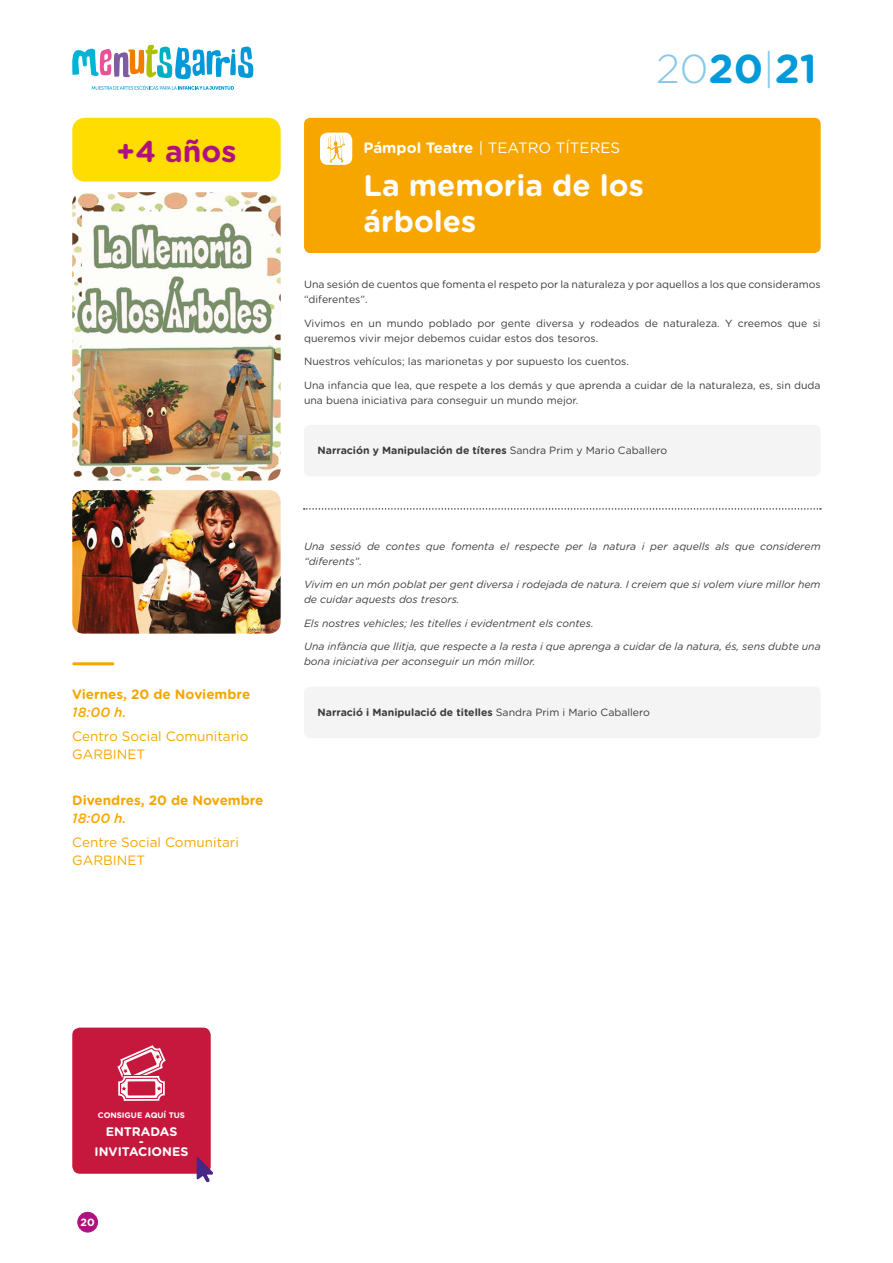
<style>
.page{position:relative;width:893px;height:1263px;background:#fff}
.page>*{position:absolute;margin:0;border:0;box-sizing:border-box;transform-origin:0 0}
.t1{font:700 40.35px "Gotham Rounded";color:#009ad8}
.t2{font:700 30px/36px "Gotham Rounded";color:#fff}
.t3{font:700 30px "Gotham Rounded";color:#af1280}
.t4{font:15px "Gotham Rounded";color:#fff}
.t5{font:13.5px/18px "Gotham Rounded";color:#f7a600}
.t6{font:700 13.5px "Gotham Rounded";color:#f7a600}
.t7{font:italic 500 13.5px "Gotham Rounded";color:#f7a600}
.t8{font:700 12.45px/9.9px "Gotham Rounded";color:#fff;text-align:center}
.t9{font:10.5px/15px "Gotham Rounded";color:#3c3c3b}
.t10{font:italic 10.5px/15px "Gotham Rounded";color:#3c3c3b}
.t11{font:700 10.5px "Gotham Rounded";color:#3c3c3b}
.t12{font:700 10.5px "Gotham Rounded";color:#fff}
.t13{font:700 7.95px "Gotham Rounded";color:#fff}
.s1{font-weight:300;color:#86c9e9}
.s2{font-weight:700}
.s3{font-weight:400}
</style>
<div class="page">
<div style="left:78px;top:1212px;width:20px;height:20px;background:#af1280;border-radius:50%"></div>
<div style="left:77px;top:1212px;width:21px;height:20px;border:1px solid #af1280;border-radius:50%"></div>
<svg style="left:72px;top:44px;width:182px;height:46px"></svg>
<hr style="left:74px;top:662px;width:39px;height:3px;background:#f7a600">
<img style="left:72px;top:192px;width:209px;height:288px">
<img style="left:72px;top:490px;width:209px;height:144px">
<div style="left:72px;top:118px;width:209px;height:64px;background:#fd0;border-radius:13px"></div>
<div style="left:304px;top:118px;width:517px;height:135px;background:#f7a600;border-radius:6px"></div>
<div style="left:320px;top:133px;width:32px;height:32px;background:#fff;border-radius:8px"></div>
<div style="left:304px;top:425px;width:517px;height:51px;background:#f4f4f4;border-radius:6px"></div>
<div style="left:304px;top:686px;width:517px;height:52px;background:#f4f4f4;border-radius:6px"></div>
<svg style="left:327px;top:135px;width:18px;height:28px"></svg>
<div style="left:72px;top:1027px;width:139px;height:147px;background:#c6183d;border-radius:8px"></div>
<svg style="left:117px;top:1045px;width:49px;height:56px"></svg>
<svg style="left:197px;top:1157px;width:16px;height:25px"></svg>
<svg style="left:304px;top:508px;width:517px;height:2px"></svg>
<h2 class="t3" style="left:116px;top:129px;width:122px">+4 años</h2>
<p class="t6" style="left:72px;top:684px;width:179px">Viernes, 20 de Noviembre</p>
<p class="t7" style="left:72px;top:702px;width:56px">18:00 h.</p>
<p class="t5" style="left:72px;top:727px;width:178px">Centro Social Comunitario<br>GARBINET</p>
<p class="t6" style="left:72px;top:790px;width:193px">Divendres, 20 de Novembre</p>
<p class="t7" style="left:72px;top:808px;width:56px">18:00 h.</p>
<p class="t5" style="left:72px;top:833px;width:168px">Centre Social Comunitari<br>GARBINET</p>
<h1 class="t1" style="left:656px;top:40px;width:162px"><span class="s1">20</span>20<span class="s1">|</span>21</h1>
<h3 class="t4" style="left:364px;top:137px;width:258px"><span class="s2">Pámpol Teatre</span> | TEATRO TÍTERES</h3>
<h2 class="t2" style="left:364px;top:166px;width:282px">La memoria de los árboles</h2>
<p class="t9" style="left:304px;top:276px;width:518px">Una sesión de cuentos que fomenta el respeto por la naturaleza y por aquellos a los que consideramos “diferentes”.</p>
<p class="t9" style="left:304px;top:315px;width:518px">Vivimos en un mundo poblado por gente diversa y rodeados de naturaleza. Y creemos que si queremos vivir mejor debemos cuidar estos dos tesoros.</p>
<p class="t9" style="left:304px;top:353px;width:327px">Nuestros vehículos; las marionetas y por supuesto los cuentos.</p>
<p class="t9" style="left:304px;top:377px;width:518px">Una infancia que lea, que respete a los demás y que aprenda a cuidar de la naturaleza, es, sin duda una buena iniciativa para conseguir un mundo mejor.</p>
<p class="t11" style="left:318px;top:443px;width:351px">Narración y Manipulación de títeres <span class="s3">Sandra Prim y Mario Caballero</span></p>
<p class="t10" style="left:304px;top:538px;width:518px">Una sessió de contes que fomenta el respecte per la natura i per aquells als que considerem “diferents”.</p>
<p class="t10" style="left:304px;top:577px;width:518px">Vivim en un món poblat per gent diversa i rodejada de natura. I creiem que si volem viure millor hem de cuidar aquests dos tresors.</p>
<p class="t10" style="left:304px;top:615px;width:291px">Els nostres vehicles; les titelles i evidentment els contes.</p>
<p class="t10" style="left:304px;top:639px;width:518px">Una infància que llitja, que respecte a la resta i que aprenga a cuidar de la natura, és, sens dubte una bona iniciativa per aconseguir un món millor.</p>
<p class="t11" style="left:318px;top:705px;width:334px">Narració i Manipulació de titelles <span class="s3">Sandra Prim i Mario Caballero</span></p>
<p class="t13" style="left:98px;top:1109px;width:89px">CONSIGUE AQUÍ TUS</p>
<p class="t8" style="left:95px;top:1126px;width:95px">ENTRADAS<br>-<br>INVITACIONES</p>
<p class="t12" style="left:81px;top:1215px;width:16px">20</p>
</div>
